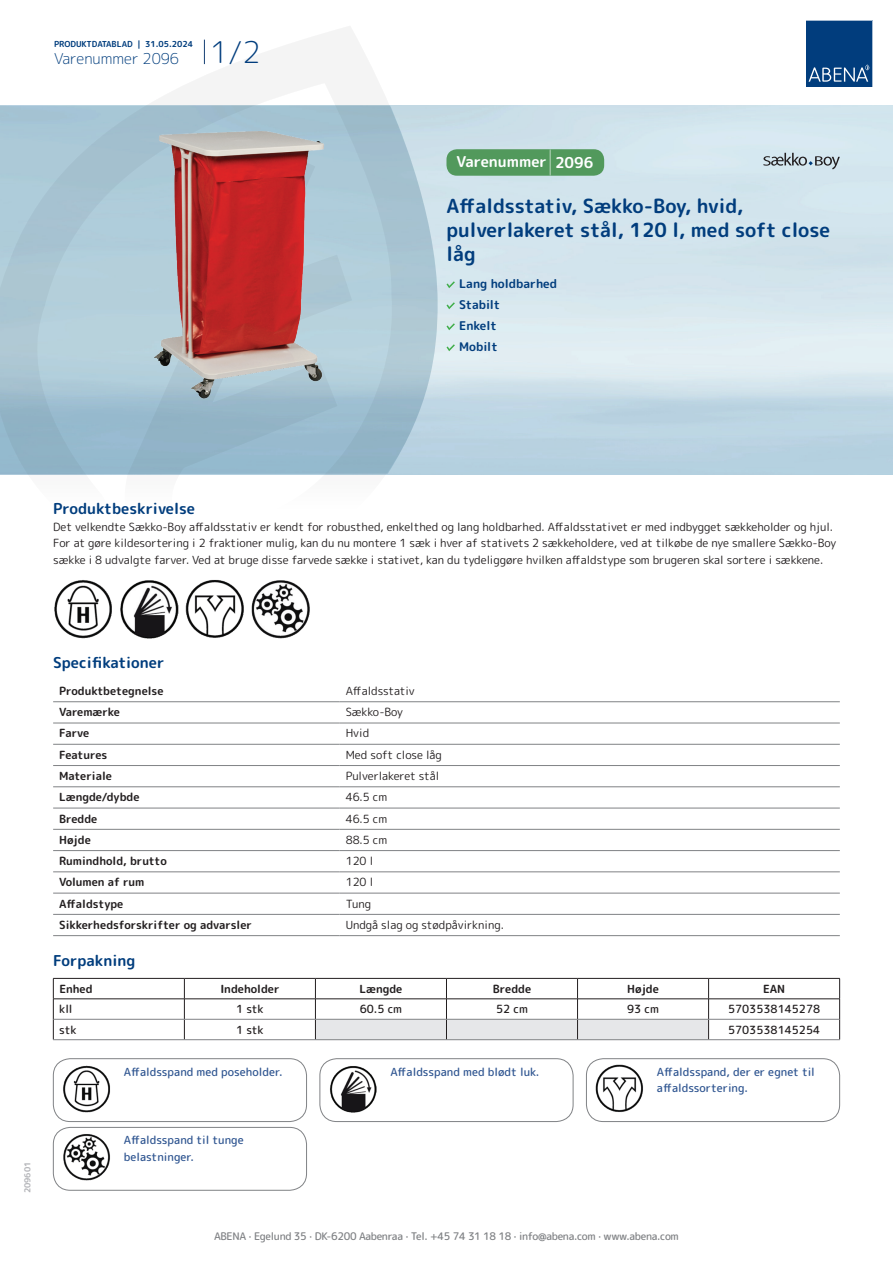
<style>
.page{position:relative;width:893px;height:1263px;background:#fff}
.page>*{position:absolute;margin:0;border:0;box-sizing:border-box;transform-origin:0 0}
.t1{font:700 19.5px/24px "Rounded Mplus 1 c";color:#013d7d}
.t2{font:700 15px "Rounded Mplus 1 c";color:#013d7d}
.t3{font:300 15px "Rounded Mplus 1 c";color:#013d7d}
.t4{font:700 15px "Rounded Mplus 1 c";color:#fff}
.t5{font:700 12px/21px "Rounded Mplus 1 c";color:#013d7d}
.t6{font:11.25px/16.5px "Rounded Mplus 1 c";color:#231f20}
.t7{font:700 11.25px "Rounded Mplus 1 c";color:#231f20}
.t8{font:500 11.25px/16.5px "Rounded Mplus 1 c";color:#305691}
.t9{font:500 11.25px "Rounded Mplus 1 c";color:#231f20}
.t10{font:500 10.5px "Rounded Mplus 1 c";letter-spacing:-.03em;color:#808285}
.t11{font:700 8.25px "Rounded Mplus 1 c";color:#013d7d}
.t12{font:700 8.25px "Rounded Mplus 1 c";color:#b2b3b7}
.s1{font-size:30px}
.s2{font-size:25.5px}
</style>
<div class="page">
<svg style="left:0;top:26px;width:439px;height:449px"></svg>
<svg style="left:0;top:106px;width:438px;height:368px;background:#a7c4d3"></svg>
<svg style="left:204px;top:40px;width:1px;height:24px"></svg>
<svg style="left:806px;top:20px;width:67px;height:67px;background:#144b86"></svg>
<img style="left:150px;top:127px;width:178px;height:275px">
<img style="left:54px;top:580px;width:58px;height:59px">
<img style="left:120px;top:580px;width:59px;height:59px">
<img style="left:185px;top:580px;width:59px;height:58px">
<img style="left:251px;top:580px;width:59px;height:58px">
<hr style="left:53px;top:701px;width:287px;height:1px;background:#808285">
<hr style="left:340px;top:701px;width:500px;height:1px;background:#808285">
<hr style="left:53px;top:723px;width:287px;height:1px;background:#808285">
<hr style="left:340px;top:723px;width:500px;height:1px;background:#808285">
<hr style="left:53px;top:744px;width:287px;height:1px;background:#808285">
<hr style="left:340px;top:744px;width:500px;height:1px;background:#808285">
<hr style="left:53px;top:765px;width:287px;height:1px;background:#808285">
<hr style="left:340px;top:765px;width:500px;height:1px;background:#808285">
<hr style="left:53px;top:786px;width:287px;height:1px;background:#808285">
<hr style="left:340px;top:786px;width:500px;height:1px;background:#808285">
<hr style="left:53px;top:808px;width:287px;height:1px;background:#808285">
<hr style="left:340px;top:808px;width:500px;height:1px;background:#808285">
<hr style="left:53px;top:829px;width:287px;height:1px;background:#808285">
<hr style="left:340px;top:829px;width:500px;height:1px;background:#808285">
<hr style="left:53px;top:850px;width:287px;height:1px;background:#808285">
<hr style="left:340px;top:850px;width:500px;height:1px;background:#808285">
<hr style="left:53px;top:871px;width:287px;height:1px;background:#808285">
<hr style="left:340px;top:871px;width:500px;height:1px;background:#808285">
<hr style="left:53px;top:893px;width:287px;height:1px;background:#808285">
<hr style="left:340px;top:893px;width:500px;height:1px;background:#808285">
<hr style="left:53px;top:914px;width:287px;height:1px;background:#808285">
<hr style="left:340px;top:914px;width:500px;height:1px;background:#808285">
<hr style="left:53px;top:935px;width:287px;height:1px;background:#808285">
<hr style="left:340px;top:935px;width:500px;height:1px;background:#808285">
<hr style="left:53px;top:978px;width:131px;height:1px;background:#231f20">
<hr style="left:184px;top:978px;width:131px;height:1px;background:#231f20">
<hr style="left:709px;top:978px;width:131px;height:1px;background:#231f20">
<hr style="left:53px;top:998px;width:131px;height:1px;background:#231f20">
<hr style="left:184px;top:998px;width:131px;height:1px;background:#231f20">
<hr style="left:709px;top:998px;width:131px;height:1px;background:#231f20">
<svg style="left:53px;top:978px;width:1px;height:61px"></svg>
<svg style="left:184px;top:978px;width:1px;height:61px"></svg>
<svg style="left:315px;top:978px;width:394px;height:61px"></svg>
<svg style="left:839px;top:978px;width:1px;height:61px"></svg>
<hr style="left:54px;top:1019px;width:130px;height:1px;background:#808285">
<hr style="left:184px;top:1019px;width:131px;height:1px;background:#808285">
<hr style="left:315px;top:1019px;width:131px;height:1px;background:#808285">
<hr style="left:446px;top:1019px;width:131px;height:1px;background:#808285">
<hr style="left:577px;top:1019px;width:132px;height:1px;background:#808285">
<hr style="left:709px;top:1019px;width:130px;height:1px;background:#808285">
<hr style="left:53px;top:1039px;width:131px;height:1px;background:#808285">
<hr style="left:184px;top:1039px;width:131px;height:1px;background:#808285">
<hr style="left:315px;top:1039px;width:131px;height:1px;background:#808285">
<hr style="left:446px;top:1039px;width:131px;height:1px;background:#808285">
<hr style="left:577px;top:1039px;width:132px;height:1px;background:#808285">
<hr style="left:709px;top:1039px;width:131px;height:1px;background:#808285">
<img style="left:63px;top:1065px;width:47px;height:47px">
<div style="left:53px;top:1058px;width:254px;height:64px;border:1px solid #808285;border-radius:17px"></div>
<img style="left:330px;top:1066px;width:47px;height:46px">
<div style="left:320px;top:1058px;width:253px;height:64px;border:1px solid #808285;border-radius:17px"></div>
<img style="left:596px;top:1065px;width:47px;height:47px">
<div style="left:586px;top:1058px;width:254px;height:64px;border:1px solid #808285;border-radius:17px"></div>
<img style="left:63px;top:1134px;width:47px;height:47px">
<div style="left:53px;top:1127px;width:254px;height:63px;border:1px solid #808285;border-radius:17px"></div>
<svg style="left:446px;top:281px;width:9px;height:7px"></svg>
<svg style="left:446px;top:302px;width:9px;height:7px"></svg>
<svg style="left:446px;top:323px;width:9px;height:7px"></svg>
<svg style="left:446px;top:344px;width:9px;height:7px"></svg>
<div style="left:446px;top:149px;width:158px;height:27px;background:#52995c;border-radius:10px"></div>
<svg style="left:763px;top:153px;width:77px;height:16px"></svg>
<p class="t11" style="left:54px;top:38px;width:141px">PRODUKTDATABLAD | 31.05.2024</p>
<h2 class="t3" style="left:54px;top:48px;width:208px">Varenummer 2096 <span class="s1">1/2</span></h2>
<h2 class="t4" style="left:457px;top:151px;width:138px">Varenummer <span class="s2">|</span> 2096</h2>
<h1 class="t1" style="left:446px;top:194px;width:385px">Affaldsstativ, Sækko-Boy, hvid, pulverlakeret stål, 120 l, med soft close låg</h1>
<p class="t5" style="left:459px;top:273px;width:99px">Lang holdbarhed<br>Stabilt<br>Enkelt<br>Mobilt</p>
<h2 class="t2" style="left:53px;top:498px;width:143px">Produktbeskrivelse</h2>
<p class="t6" style="left:53px;top:518px;width:785px">Det velkendte Sækko-Boy affaldsstativ er kendt for robusthed, enkelthed og lang holdbarhed. Affaldsstativet er med indbygget sækkeholder og hjul.<br>For at gøre kildesortering i 2 fraktioner mulig, kan du nu montere 1 sæk i hver af stativets 2 sækkeholdere, ved at tilkøbe de nye smallere Sækko-Boy sække i 8 udvalgte farver. Ved at bruge disse farvede sække i stativet, kan du tydeliggøre hvilken affaldstype som brugeren skal sortere i sækkene.</p>
<p class="t12" style="left:22px;top:1193px;width:33px;rotate:-90deg">209601</p>
<h2 class="t2" style="left:53px;top:652px;width:113px">Specifikationer</h2>
<p class="t7" style="left:59px;top:683px;width:106px">Produktbetegnelse</p>
<p class="t6" style="left:346px;top:682px;width:71px">Affaldsstativ</p>
<p class="t7" style="left:59px;top:704px;width:62px">Varemærke</p>
<p class="t6" style="left:346px;top:704px;width:59px">Sækko-Boy</p>
<p class="t7" style="left:59px;top:725px;width:32px">Farve</p>
<p class="t6" style="left:346px;top:725px;width:25px">Hvid</p>
<p class="t7" style="left:59px;top:747px;width:50px">Features</p>
<p class="t6" style="left:346px;top:746px;width:98px">Med soft close låg</p>
<p class="t7" style="left:59px;top:768px;width:54px">Materiale</p>
<p class="t6" style="left:346px;top:768px;width:95px">Pulverlakeret stål</p>
<p class="t7" style="left:59px;top:789px;width:82px">Længde/dybde</p>
<p class="t6" style="left:346px;top:789px;width:43px">46.5 cm</p>
<p class="t7" style="left:59px;top:810px;width:40px">Bredde</p>
<p class="t6" style="left:346px;top:810px;width:43px">46.5 cm</p>
<p class="t7" style="left:59px;top:832px;width:33px">Højde</p>
<p class="t6" style="left:346px;top:831px;width:43px">88.5 cm</p>
<p class="t7" style="left:59px;top:853px;width:109px">Rumindhold, brutto</p>
<p class="t6" style="left:346px;top:853px;width:29px">120 l</p>
<p class="t7" style="left:59px;top:874px;width:87px">Volumen af rum</p>
<p class="t6" style="left:346px;top:874px;width:29px">120 l</p>
<p class="t7" style="left:59px;top:895px;width:66px">Affaldstype</p>
<p class="t6" style="left:346px;top:895px;width:27px">Tung</p>
<p class="t7" style="left:59px;top:917px;width:194px">Sikkerhedsforskrifter og advarsler</p>
<p class="t6" style="left:346px;top:916px;width:160px">Undgå slag og stødpåvirkning.</p>
<h2 class="t2" style="left:53px;top:950px;width:84px">Forpakning</h2>
<p class="t7" style="left:59px;top:981px;width:35px">Enhed</p>
<p class="t7" style="left:220px;top:981px;width:61px">Indeholder</p>
<p class="t7" style="left:359px;top:981px;width:44px">Længde</p>
<p class="t7" style="left:493px;top:981px;width:40px">Bredde</p>
<p class="t7" style="left:627px;top:981px;width:33px">Højde</p>
<p class="t7" style="left:763px;top:981px;width:24px">EAN</p>
<p class="t9" style="left:59px;top:1001px;width:15px">kll</p>
<p class="t9" style="left:236px;top:1001px;width:29px">1 stk</p>
<p class="t9" style="left:360px;top:1001px;width:44px">60.5 cm</p>
<p class="t9" style="left:496px;top:1001px;width:33px">52 cm</p>
<p class="t9" style="left:627px;top:1001px;width:33px">93 cm</p>
<p class="t9" style="left:728px;top:1001px;width:94px">5703538145278</p>
<p class="t9" style="left:59px;top:1021px;width:19px">stk</p>
<p class="t9" style="left:236px;top:1021px;width:29px">1 stk</p>
<p class="t9" style="left:728px;top:1021px;width:94px">5703538145254</p>
<p class="t8" style="left:124px;top:1063px;width:160px">Affaldsspand med poseholder.</p>
<p class="t8" style="left:390px;top:1063px;width:151px">Affaldsspand med blødt luk.</p>
<p class="t8" style="left:657px;top:1063px;width:159px">Affaldsspand, der er egnet til affaldssortering.</p>
<p class="t8" style="left:124px;top:1132px;width:121px">Affaldsspand til tunge belastninger.</p>
<p class="t10" style="left:214px;top:1229px;width:466px">ABENA · Egelund 35 · DK-6200 Aabenraa · Tel. +45 74 31 18 18 · info@abena.com · www.abena.com</p>
</div>
